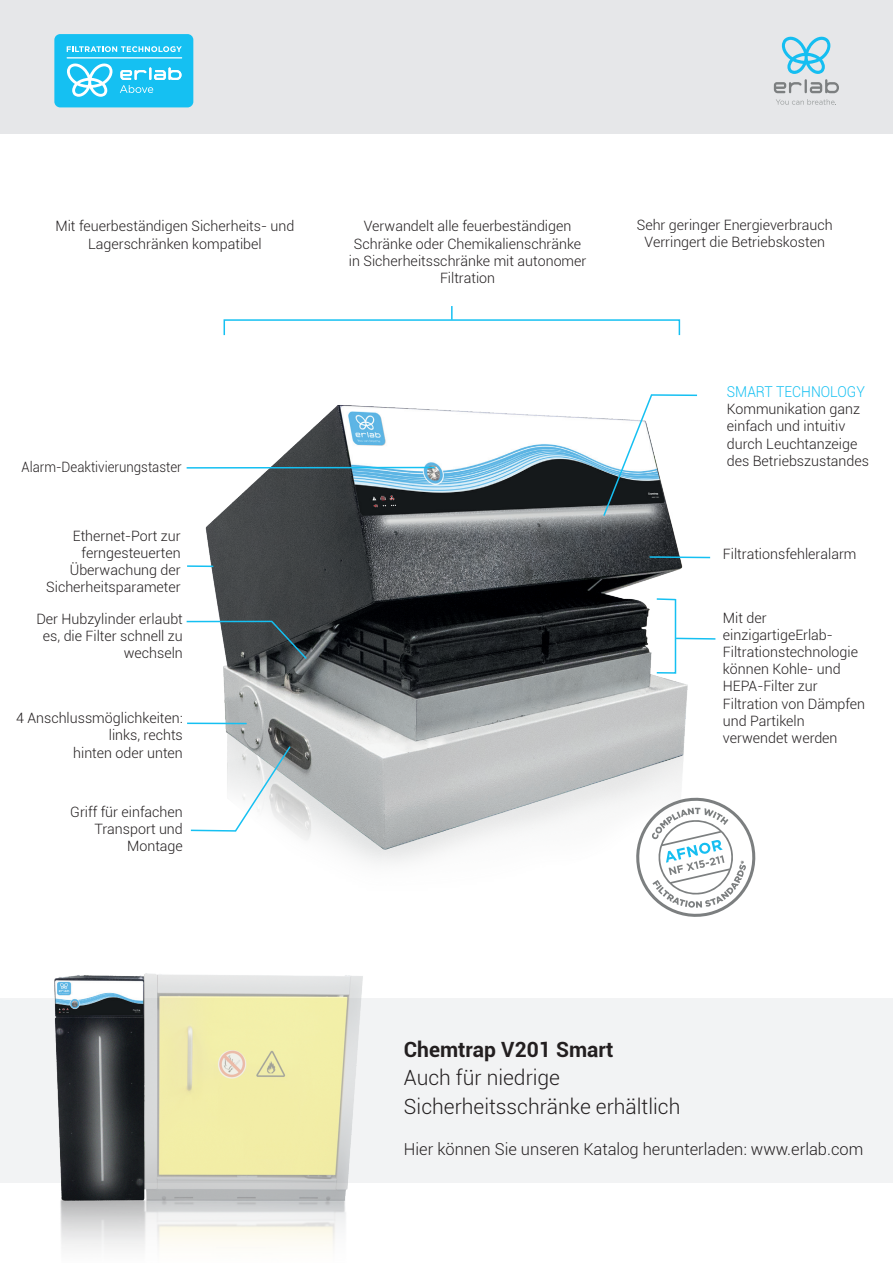
<style>
.page{position:relative;width:893px;height:1263px;background:#fff}
.page>*{position:absolute;margin:0;border:0;box-sizing:border-box;transform-origin:0 0}
.t1{font:300 21px/28.5px "Roboto";color:#231f20}
.t2{font:700 21px "Roboto";color:#231f20}
.t3{font:300 16.5px "Roboto";color:#231f20}
.t4{font:300 15px "Roboto";color:#15c0f2;scale:.93 1}
.t5{font:300 14.25px/17.1px "Roboto";color:#231f20;text-align:right}
.t6{font:300 14.25px "Roboto";color:#231f20;scale:.93 1}
</style>
<div class="page">
<img style="left:186px;top:405px;width:502px;height:458px">
<svg style="left:602px;top:394px;width:96px;height:124px"></svg>
<svg style="left:648px;top:555px;width:63px;height:4px"></svg>
<svg style="left:186px;top:620px;width:122px;height:41px"></svg>
<hr style="left:187px;top:467px;width:248px;height:2px;background:#15c0f2">
<svg style="left:655px;top:597px;width:61px;height:77px"></svg>
<div style="left:0;top:998px;width:893px;height:185px;background:#f2f3f4"></div>
<img style="left:54px;top:973px;width:309px;height:275px">
<hr style="left:187px;top:565px;width:26px;height:2px;background:#15c0f2">
<svg style="left:630px;top:792px;width:126px;height:125px"></svg>
<div style="left:224px;top:319px;width:456px;height:17px;border:2px solid #15c0f2"></div>
<svg style="left:451px;top:306px;width:2px;height:14px"></svg>
<svg style="left:189px;top:745px;width:103px;height:87px"></svg>
<hr style="left:187px;top:722px;width:60px;height:2px;background:#15c0f2">
<div style="left:0;top:0;width:893px;height:133px;background:#e6e7e9"></div>
<svg style="left:776px;top:99px;width:60px;height:6px"></svg>
<svg style="left:774px;top:36px;width:65px;height:57px"></svg>
<div style="left:54px;top:34px;width:139px;height:73px;background:#15c0f2;border-radius:6px"></div>
<svg style="left:67px;top:46px;width:115px;height:6px"></svg>
<hr style="left:67px;top:57px;width:115px;height:2px;background:#fff">
<svg style="left:120px;top:67px;width:61px;height:26px"></svg>
<svg style="left:67px;top:63px;width:46px;height:34px"></svg>
<p class="t5" style="left:55px;top:217px;width:240px;text-align:center">Mit feuerbeständigen Sicherheits- und<br>Lagerschränken kompatibel</p>
<p class="t6" style="left:22px;top:457px;width:174px">Alarm-Deaktivierungstaster</p>
<p class="t5" style="left:46px;top:527px;width:136px">Ethernet-Port zur ferngesteuerten<br>Überwachung der<br>Sicherheitsparameter</p>
<p class="t5" style="left:36px;top:610px;width:148px">Der Hubzylinder erlaubt es, die Filter schnell zu wechseln</p>
<p class="t5" style="left:16px;top:709px;width:168px">4 Anschlussmöglichkeiten: links, rechts<br>hinten oder unten</p>
<p class="t5" style="left:70px;top:803px;width:114px">Griff für einfachen<br>Transport und<br>Montage</p>
<p class="t5" style="left:349px;top:217px;width:239px;text-align:center">Verwandelt alle feuerbeständigen<br>Schränke oder Chemikalienschränke in Sicherheitsschränke mit autonomer<br>Filtration</p>
<p class="t5" style="left:637px;top:216px;width:198px;text-align:center">Sehr geringer Energieverbrauch<br>Verringert die Betriebskosten</p>
<p class="t4" style="left:727px;top:381px;width:150px">SMART TECHNOLOGY</p>
<p class="t5" style="left:727px;top:400px;width:144px;text-align:left">Kommunikation ganz einfach und intuitiv durch Leuchtanzeige des Betriebszustandes</p>
<p class="t5" style="left:723px;top:545px;width:135px">Filtrationsfehleralarm</p>
<p class="t5" style="left:723px;top:609px;width:144px;text-align:left">Mit der einzigartigeErlab-<br>Filtrationstechnologie können Kohle- und<br>HEPA-Filter zur<br>Filtration von Dämpfen und Partikeln verwendet werden</p>
<h1 class="t2" style="left:404px;top:1034px;width:211px">Chemtrap V201 Smart</h1>
<h1 class="t1" style="left:404px;top:1063px;width:278px">Auch für niedrige<br>Sicherheitsschränke erhältlich</h1>
<p class="t3" style="left:404px;top:1138px;width:461px">Hier können Sie unseren Katalog herunterladen: www.erlab.com</p>
</div>
